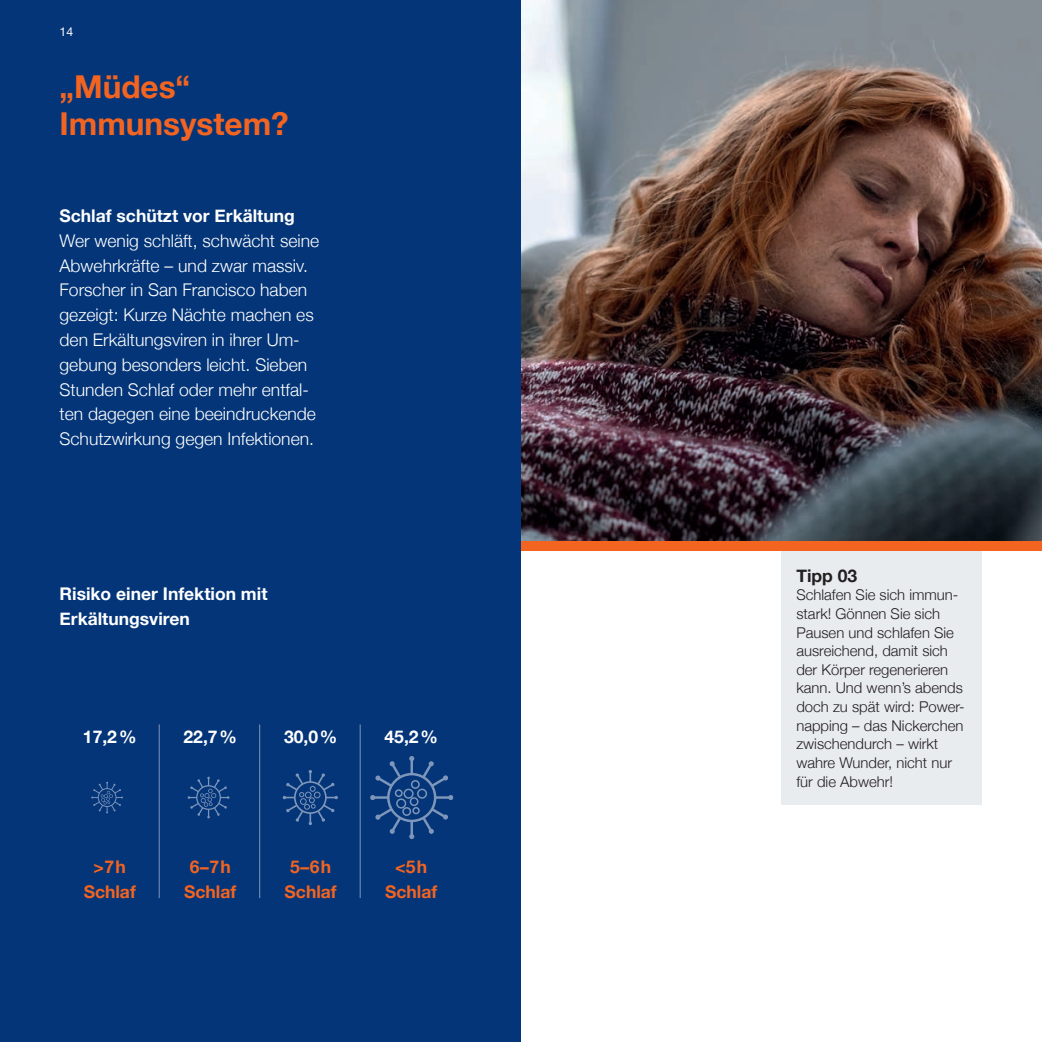
<style>
.page{position:relative;width:1042px;height:1042px;background:#fff}
.page>*{position:absolute;margin:0;border:0;box-sizing:border-box;transform-origin:0 0}
.t1{font:700 31.5px/37.3px "Helvetica Neue";color:#f36421}
.t2{font:300 17.5px/24.8px "Helvetica Neue";color:#fff}
.t3{font:700 17.5px/24.8px "Helvetica Neue";color:#fff}
.t4{font:700 17.5px/24.8px "Helvetica Neue";color:#f36421;text-align:center}
.t5{font:700 17.5px "Helvetica Neue";color:#231f20}
.t6{font:300 14.88px/18.6px "Helvetica Neue";color:#231f20}
.t7{font:12.25px "Helvetica Neue";color:#fff}
</style>
<div class="page">
<div style="left:0;top:0;width:521px;height:1042px;background:#033578"></div>
<img style="left:521px;top:0;width:521px;height:541px">
<div style="left:781px;top:549px;width:201px;height:256px;background:#e9ecef"></div>
<hr style="left:159px;top:724px;width:1px;height:174px;background:#7f96bb">
<hr style="left:259px;top:724px;width:1px;height:174px;background:#7f96bb">
<hr style="left:360px;top:724px;width:1px;height:174px;background:#7f96bb">
<svg style="left:370px;top:756px;width:83px;height:83px"></svg>
<svg style="left:282px;top:770px;width:56px;height:55px"></svg>
<svg style="left:187px;top:776px;width:42px;height:42px"></svg>
<svg style="left:91px;top:782px;width:32px;height:31px"></svg>
<div style="left:521px;top:541px;width:521px;height:10px;background:#f36421"></div>
<p class="t7" style="left:60px;top:24px;width:15px">14</p>
<h1 class="t1" style="left:60px;top:67px;width:231px">„Müdes“<br>Immunsystem?</h1>
<p class="t3" style="left:60px;top:203px;width:237px">Schlaf schützt vor Erkältung</p>
<p class="t2" style="left:60px;top:227px;width:261px">Wer wenig schläft, schwächt seine Abwehrkräfte – und zwar massiv.<br>Forscher in San Francisco haben gezeigt: Kurze Nächte machen es den Erkältungsviren in ihrer Um&shy;gebung besonders leicht. Sieben Stunden Schlaf oder mehr entfal&shy;ten dagegen eine beeindruckende Schutzwirkung gegen Infektionen.</p>
<p class="t3" style="left:60px;top:581px;width:209px">Risiko einer Infektion mit<br>Erkältungsviren</p>
<p class="t3" style="left:83px;top:724px;width:55px">17,2%</p>
<p class="t3" style="left:184px;top:724px;width:55px">22,7%</p>
<p class="t3" style="left:284px;top:724px;width:55px">30,0%</p>
<p class="t3" style="left:384px;top:724px;width:55px">45,2%</p>
<p class="t4" style="left:84px;top:854px;width:54px">&gt;7h<br>Schlaf</p>
<p class="t4" style="left:285px;top:854px;width:54px">5–6h<br>Schlaf</p>
<p class="t4" style="left:184px;top:854px;width:54px">6–7h<br>Schlaf</p>
<p class="t4" style="left:385px;top:854px;width:54px">&lt;5h<br>Schlaf</p>
<p class="t5" style="left:796px;top:565px;width:62px">Tipp 03</p>
<p class="t6" style="left:796px;top:585px;width:170px">Schlafen Sie sich immun&shy;stark! Gönnen Sie sich<br>Pausen und schlafen Sie ausreichend, damit sich der Körper regenerieren kann. Und wenn’s abends doch zu spät wird: Power&shy;napping – das Nickerchen zwischendurch – wirkt wahre Wunder, nicht nur für die Abwehr!</p>
</div>
